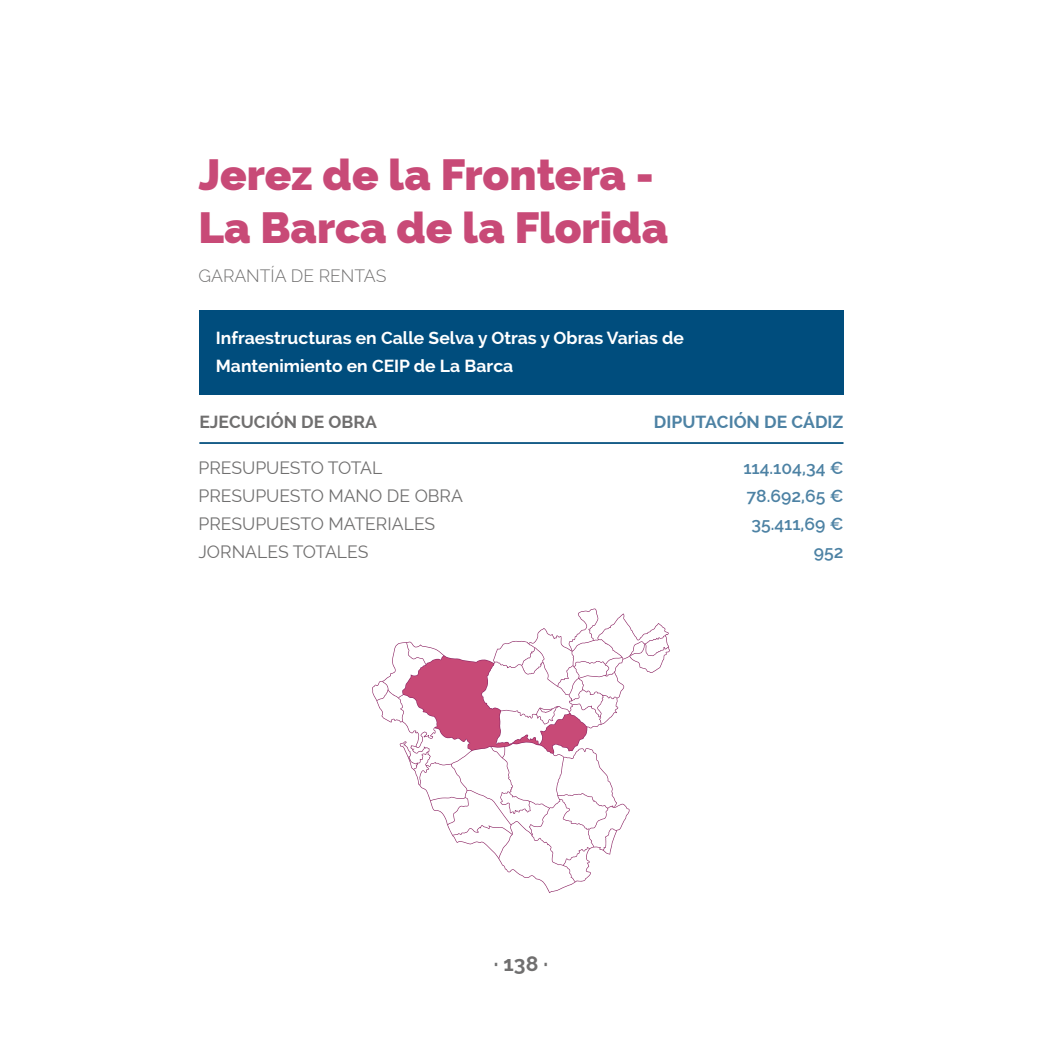
<style>
.page{position:relative;width:1042px;height:1042px;background:#fff}
.page>*{position:absolute;margin:0;border:0;box-sizing:border-box;transform-origin:0 0}
.t1{font:800 43.75px/52.5px "Raleway";color:#c84a77}
.t2{font:700 21px "Raleway";color:#706f6f}
.t3{font:700 17.5px/28px "Raleway";color:#fff}
.t4{font:17.5px/28px "Raleway";color:#706f6f}
.t5{font:600 17.5px/28px "Raleway";color:#4d82a4;text-align:right}
.t6{font:700 17.5px "Raleway";color:#4d82a4}
.t7{font:300 17.5px "Raleway";color:#706f6f}
.t8{font:700 17.5px "Raleway";color:#706f6f}
</style>
<div class="page">
<div style="left:199px;top:310px;width:644px;height:85px;background:#004d7d"></div>
<hr style="left:199px;top:442px;width:644px;height:2px;background:#004d7d">
<svg style="left:372px;top:609px;width:297px;height:283px"></svg>
<h1 class="t1" style="left:198px;top:148px;width:471px">Jerez de la Frontera -<br>La Barca de la Florida</h1>
<p class="t7" style="left:198px;top:265px;width:189px">GARANTÍA DE RENTAS</p>
<p class="t3" style="left:216px;top:324px;width:470px">Infraestructuras en Calle Selva y Otras y Obras Varias de<br>Mantenimiento en CEIP de La Barca</p>
<p class="t6" style="left:654px;top:411px;width:191px">DIPUTACIÓN DE CÁDIZ</p>
<p class="t8" style="left:199px;top:411px;width:179px">EJECUCIÓN DE OBRA</p>
<p class="t4" style="left:198px;top:454px;width:266px">PRESUPUESTO TOTAL<br>PRESUPUESTO MANO DE OBRA<br>PRESUPUESTO MATERIALES<br>JORNALES TOTALES</p>
<p class="t2" style="left:494px;top:952px;width:56px">· 138 ·</p>
<p class="t5" style="left:743px;top:454px;width:102px">114.104,34 €<br>78.692,65 €<br>35.411,69 €<br>952</p>
</div>
